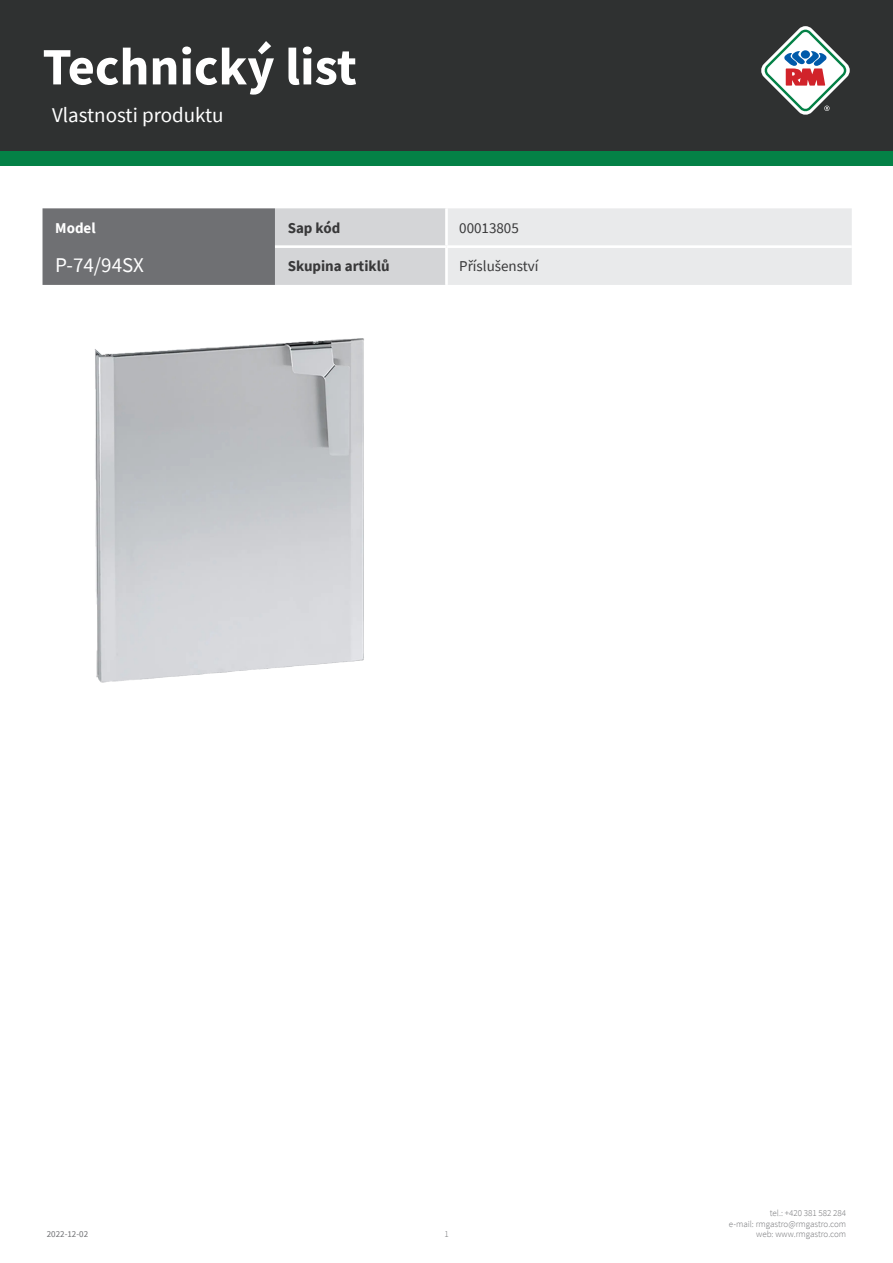
<style>
.page{position:relative;width:893px;height:1263px;background:#fff}
.page>*{position:absolute;margin:0;border:0;box-sizing:border-box;transform-origin:0 0}
.t1{font:700 52.5px "Source Sans Pro";color:#fff}
.kapitola{font:21px "Source Sans Pro";color:#fff}
.tabulka_-_headline{font:21px "Source Sans Pro";color:#fff}
.tabulka_-_text{font:15px "Source Sans Pro";color:#383839}
.tabulka_-_text-2{font:700 15px "Source Sans Pro";color:#383839}
.tabulka_-_text-3{font:700 15px "Source Sans Pro";color:#fff}
.t2{font:300 9px/10.8px "Source Sans Pro";color:#6f7073;text-align:right}
.t3{font:9px "Source Sans Pro";color:#6f7073}
</style>
<div class="page">
<div style="left:0;top:0;width:893px;height:166px;background:#048146"></div>
<div style="left:0;top:0;width:893px;height:151px;background:#2f3131"></div>
<svg style="left:761px;top:26px;width:89px;height:89px"></svg>
<img style="left:94px;top:338px;width:270px;height:345px">
<svg style="left:43px;top:208px;width:809px;height:77px;background:#c0c1c3"></svg>
<hr style="left:445px;top:208px;width:3px;height:37px;background:#fff">
<hr style="left:275px;top:245px;width:171px;height:3px;background:#fff">
<hr style="left:446px;top:245px;width:406px;height:3px;background:#fff">
<hr style="left:445px;top:248px;width:3px;height:37px;background:#fff">
<h1 class="t1" style="left:43px;top:31px;width:316px">Technický list</h1>
<p class="kapitola" style="left:52px;top:101px;width:173px">Vlastnosti produktu</p>
<p class="tabulka_-_text-3" style="left:55px;top:218px;width:42px">Model</p>
<p class="tabulka_-_text-2" style="left:288px;top:218px;width:54px">Sap kód</p>
<p class="tabulka_-_text" style="left:459px;top:219px;width:61px">00013805</p>
<p class="tabulka_-_headline" style="left:55px;top:251px;width:90px">P-74/94SX</p>
<p class="tabulka_-_text-2" style="left:288px;top:256px;width:103px">Skupina artiklů</p>
<p class="tabulka_-_text" style="left:459px;top:257px;width:81px">Příslušenství</p>
<p class="t3" style="left:47px;top:1229px;width:43px">2022-12-02</p>
<p class="t2" style="left:444px;top:1229px;width:6px">1</p>
<p class="t2" style="left:729px;top:1207px;width:119px">tel.: +420 381 582 284<br>e-mail: rmgastro@rmgastro.com web: www.rmgastro.com</p>
</div>
